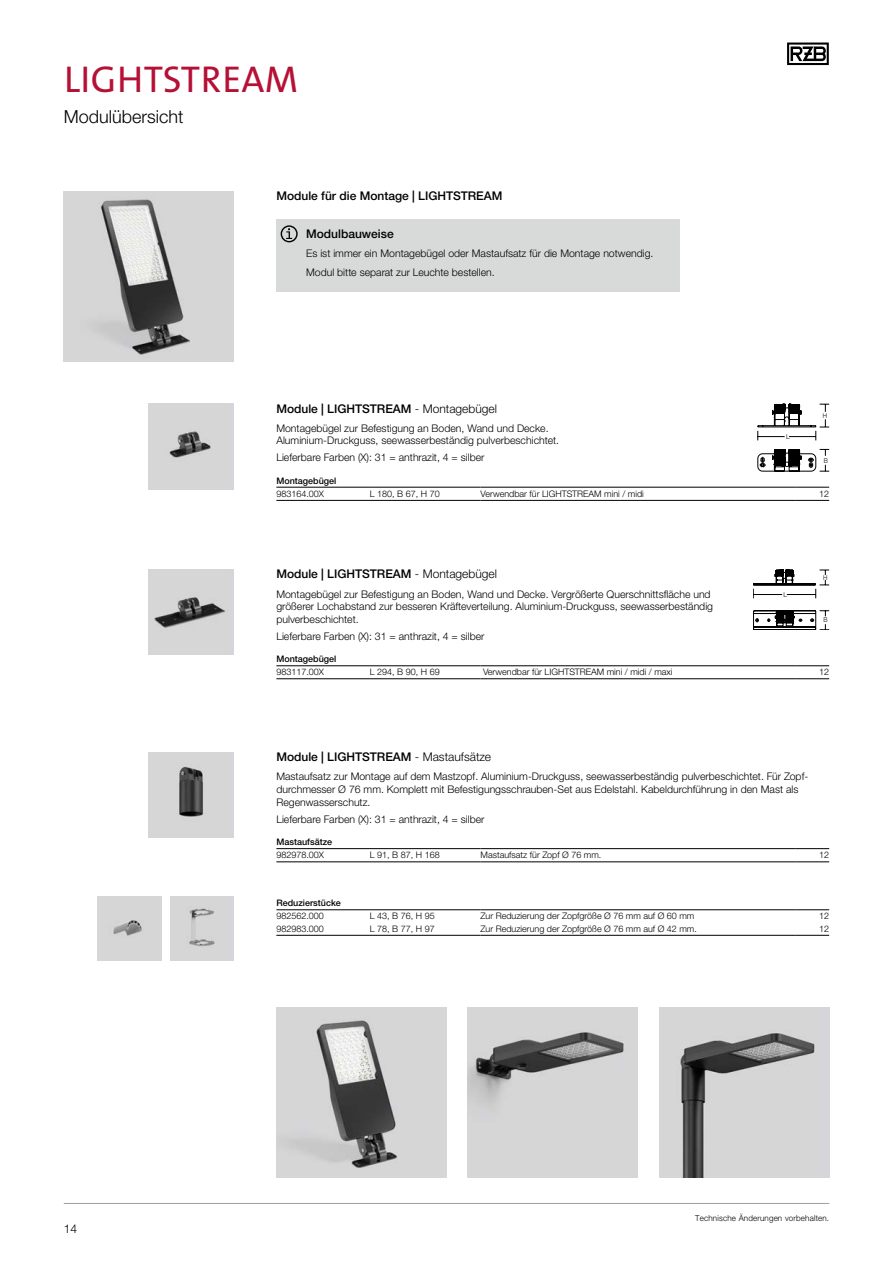
<style>
.page{position:relative;width:893px;height:1263px;background:#fff}
.page>*{position:absolute;margin:0;border:0;box-sizing:border-box;transform-origin:0 0}
.t1{font:37.5px "The Sans B W5 Plain";letter-spacing:.015em;color:#b51136}
.t2{font:300 18px "Helvetica Neue LTW1 G";color:#000}
.t3{font:500 12px "Helvetica Neue LTW1 G";color:#000}
.t4{font:300 12px "Helvetica Neue LTW1 G";color:#000}
.t5{font:300 10.5px/12.8px "Helvetica Neue LTW1 G";color:#000}
.t6{font:300 9px "Helvetica Neue LTW1 G";color:#000}
.t7{font:500 9px "Helvetica Neue LTW1 G";color:#000}
.t8{font:300 8.25px "Helvetica Neue LTW1 G";letter-spacing:.02em;color:#000}
.t9{font:300 6.75px "Helvetica Neue LTW1 G";color:#000;scale:.92 1}
.t10{font:300 6.75px "Helvetica Neue LTW1 G";color:#000}
.s1{font-weight:300}
</style>
<div class="page">
<img style="left:149px;top:404px;width:85px;height:85px">
<svg style="left:758px;top:404px;width:71px;height:68px"></svg>
<img style="left:149px;top:570px;width:85px;height:85px">
<svg style="left:753px;top:570px;width:76px;height:60px"></svg>
<img style="left:149px;top:753px;width:85px;height:85px">
<img style="left:98px;top:897px;width:64px;height:63px">
<img style="left:64px;top:191px;width:170px;height:170px">
<img style="left:276px;top:1008px;width:170px;height:170px">
<img style="left:468px;top:1008px;width:170px;height:170px">
<img style="left:659px;top:1008px;width:170px;height:170px">
<img style="left:170px;top:897px;width:64px;height:63px">
<div style="left:276px;top:219px;width:404px;height:72px;background:#d8dada"></div>
<div style="left:281px;top:225px;width:17px;height:17px;border:1px solid #000;border-radius:50%"></div>
<svg style="left:286px;top:228px;width:6px;height:11px"></svg>
<hr style="left:276px;top:848px;width:94px;height:1px;background:#000">
<hr style="left:276px;top:861px;width:94px;height:1px;background:#000">
<hr style="left:370px;top:848px;width:110px;height:1px;background:#000">
<hr style="left:370px;top:861px;width:110px;height:1px;background:#000">
<hr style="left:480px;top:848px;width:315px;height:1px;background:#000">
<hr style="left:480px;top:861px;width:315px;height:1px;background:#000">
<hr style="left:795px;top:848px;width:34px;height:1px;background:#000">
<hr style="left:795px;top:861px;width:34px;height:1px;background:#000">
<hr style="left:276px;top:487px;width:94px;height:1px;background:#000">
<hr style="left:276px;top:500px;width:94px;height:1px;background:#000">
<hr style="left:370px;top:487px;width:110px;height:1px;background:#000">
<hr style="left:370px;top:500px;width:110px;height:1px;background:#000">
<hr style="left:480px;top:487px;width:315px;height:1px;background:#000">
<hr style="left:480px;top:500px;width:315px;height:1px;background:#000">
<hr style="left:795px;top:487px;width:34px;height:1px;background:#000">
<hr style="left:795px;top:500px;width:34px;height:1px;background:#000">
<hr style="left:276px;top:909px;width:94px;height:1px;background:#000">
<hr style="left:370px;top:909px;width:110px;height:1px;background:#000">
<hr style="left:480px;top:909px;width:315px;height:1px;background:#000">
<hr style="left:795px;top:909px;width:34px;height:1px;background:#000">
<hr style="left:276px;top:935px;width:94px;height:1px;background:#000">
<hr style="left:370px;top:935px;width:110px;height:1px;background:#000">
<hr style="left:480px;top:935px;width:315px;height:1px;background:#000">
<hr style="left:795px;top:935px;width:34px;height:1px;background:#000">
<hr style="left:276px;top:665px;width:94px;height:1px;background:#000">
<hr style="left:370px;top:665px;width:110px;height:1px;background:#000">
<hr style="left:480px;top:665px;width:315px;height:1px;background:#000">
<hr style="left:795px;top:665px;width:34px;height:1px;background:#000">
<hr style="left:276px;top:678px;width:94px;height:1px;background:#000">
<hr style="left:370px;top:678px;width:110px;height:1px;background:#000">
<hr style="left:480px;top:678px;width:315px;height:1px;background:#000">
<hr style="left:795px;top:678px;width:34px;height:1px;background:#000">
<svg style="left:787px;top:43px;width:42px;height:22px"></svg>
<hr style="left:64px;top:1203px;width:765px;height:1px;background:#9d9e9e">
<h1 class="t1" style="left:64px;top:55px;width:236px">LIGHTSTREAM</h1>
<h2 class="t2" style="left:64px;top:106px;width:121px">Modulübersicht</h2>
<p class="t3" style="left:276px;top:188px;width:228px">Module für die Montage | LIGHTSTREAM</p>
<p class="t3" style="left:306px;top:227px;width:89px">Modulbauweise</p>
<p class="t5" style="left:306px;top:244px;width:349px;line-height:18.9px">Es ist immer ein Montagebügel oder Mastaufsatz für die Montage notwendig.<br>Modul bitte separat zur Leuchte bestellen.</p>
<p class="t3" style="left:276px;top:401px;width:222px">Module | LIGHTSTREAM <span class="s1">- Montagebügel</span></p>
<p class="t5" style="left:276px;top:421px;width:284px">Montagebügel zur Befestigung an Boden, Wand und Decke.<br>Aluminium-Druckguss, seewasserbeständig pulverbeschichtet.</p>
<p class="t5" style="left:276px;top:451px;width:210px">Lieferbare Farben (X): 31 = anthrazit, 4 = silber</p>
<p class="t10" style="left:786px;top:433px;width:5px">L</p>
<p class="t9" style="left:823px;top:412px;width:6px">H</p>
<p class="t9" style="left:824px;top:456px;width:6px">B</p>
<p class="t7" style="left:276px;top:475px;width:62px">Montagebügel</p>
<p class="t6" style="left:276px;top:488px;width:49px">983164.00X</p>
<p class="t6" style="left:370px;top:488px;width:71px">L 180, B 67, H 70</p>
<p class="t6" style="left:480px;top:488px;width:165px">Verwendbar für LIGHTSTREAM mini / midi</p>
<p class="t6" style="left:819px;top:488px;width:12px">12</p>
<p class="t3" style="left:276px;top:567px;width:222px">Module | LIGHTSTREAM <span class="s1">- Montagebügel</span></p>
<p class="t5" style="left:276px;top:587px;width:438px">Montagebügel zur Befestigung an Boden, Wand und Decke. Vergrößerte Querschnittsfläche und größerer Lochabstand zur besseren Kräfteverteilung. Aluminium-Druckguss, seewasserbeständig pulverbeschichtet.</p>
<p class="t5" style="left:276px;top:630px;width:210px">Lieferbare Farben (X): 31 = anthrazit, 4 = silber</p>
<p class="t10" style="left:783px;top:590px;width:5px">L</p>
<p class="t9" style="left:823px;top:573px;width:6px">H</p>
<p class="t9" style="left:823px;top:616px;width:6px">B</p>
<p class="t7" style="left:276px;top:654px;width:62px">Montagebügel</p>
<p class="t6" style="left:276px;top:666px;width:49px">983117.00X</p>
<p class="t6" style="left:370px;top:666px;width:71px">L 294, B 90, H 69</p>
<p class="t6" style="left:483px;top:666px;width:191px">Verwendbar für LIGHTSTREAM mini / midi / maxi</p>
<p class="t6" style="left:819px;top:666px;width:12px">12</p>
<p class="t3" style="left:276px;top:750px;width:216px">Module | LIGHTSTREAM <span class="s1">- Mastaufsätze</span></p>
<p class="t5" style="left:276px;top:770px;width:533px">Mastaufsatz zur Montage auf dem Mastzopf. Aluminium-Druckguss, seewasserbeständig pulverbeschichtet. Für Zopf&shy;durchmesser Ø 76 mm. Komplett mit Befestigungsschrauben-Set aus Edelstahl. Kabeldurchführung in den Mast als<br>Regenwasserschutz.</p>
<p class="t5" style="left:276px;top:813px;width:210px">Lieferbare Farben (X): 31 = anthrazit, 4 = silber</p>
<p class="t7" style="left:276px;top:836px;width:57px">Mastaufsätze</p>
<p class="t6" style="left:276px;top:849px;width:49px">982978.00X</p>
<p class="t6" style="left:370px;top:849px;width:71px">L 91, B 87, H 168</p>
<p class="t6" style="left:480px;top:849px;width:122px">Mastaufsatz für Zopf Ø 76 mm.</p>
<p class="t6" style="left:819px;top:849px;width:12px">12</p>
<p class="t7" style="left:276px;top:897px;width:66px">Reduzierstücke</p>
<p class="t6" style="left:276px;top:911px;width:49px">982562.000</p>
<p class="t6" style="left:370px;top:911px;width:66px">L 43, B 76, H 95</p>
<p class="t6" style="left:480px;top:911px;width:215px">Zur Reduzierung der Zopfgröße Ø 76 mm auf Ø 60 mm</p>
<p class="t6" style="left:819px;top:911px;width:12px">12</p>
<p class="t6" style="left:276px;top:923px;width:49px">982983.000</p>
<p class="t6" style="left:370px;top:923px;width:66px">L 78, B 77, H 97</p>
<p class="t6" style="left:480px;top:923px;width:218px">Zur Reduzierung der Zopfgröße Ø 76 mm auf Ø 42 mm.</p>
<p class="t6" style="left:819px;top:923px;width:12px">12</p>
<p class="t4" style="left:64px;top:1222px;width:15px">14</p>
<p class="t8" style="left:695px;top:1213px;width:135px">Technische Änderungen vorbehalten.</p>
</div>
